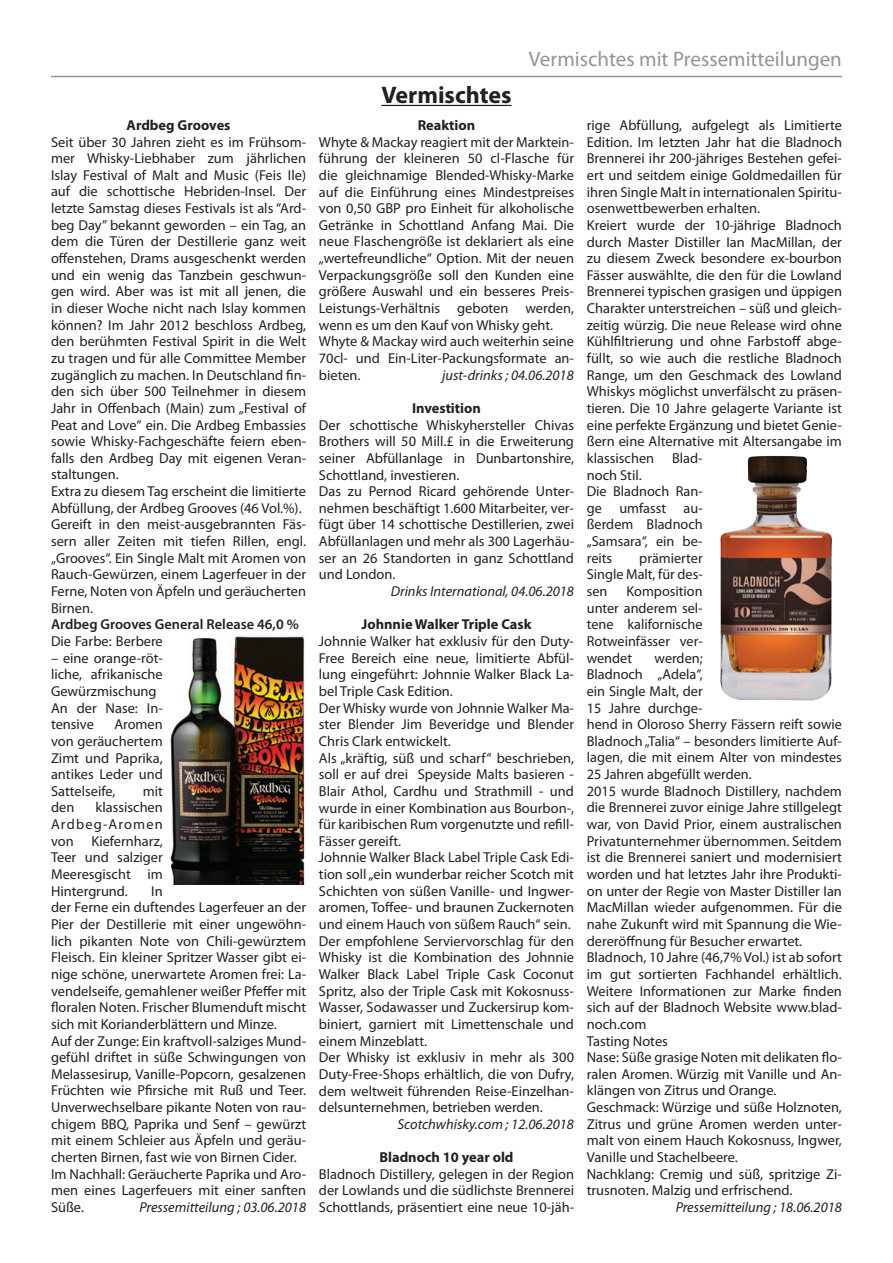
<style>
.page{position:relative;width:893px;height:1263px;background:#fff}
.page>*{position:absolute;margin:0;border:0;box-sizing:border-box;transform-origin:0 0}
.t1{font:700 24px "Myriad Pro";color:#231f20}
.t2{font:21px "Myriad Pro";color:#939598}
.t3{font:14.4px/16.6px "Myriad Pro";color:#231f20}
.t4{font:italic 14.4px "Myriad Pro";color:#231f20}
.t5{font:700 14.4px "Myriad Pro";color:#231f20}
.t6{font:600 14.4px "Myriad Pro";color:#231f20}
</style>
<div class="page">
<hr style="left:51px;top:76px;width:791px;height:1px;background:#939598">
<hr style="left:381px;top:105px;width:131px;height:1px;background:#231f20">
<img style="left:170px;top:636px;width:135px;height:248px">
<img style="left:720px;top:456px;width:112px;height:245px">
<p class="t5" style="left:127px;top:116px;width:105px">Ardbeg Grooves</p>
<p class="t3" style="left:51px;top:133px;width:257px">Seit über 30 Jahren zieht es im Frühsom&shy;mer Whisky-Liebhaber zum jährlichen Islay Festival of Malt and Music (Feis Ile) auf die schottische Hebriden-Insel. Der letzte Samstag dieses Festivals ist als “Ard&shy;beg Day” bekannt geworden – ein Tag, an dem die Türen der Destillerie ganz weit offenstehen, Drams ausgeschenkt werden und ein wenig das Tanzbein geschwun&shy;gen wird. Aber was ist mit all jenen, die in dieser Woche nicht nach Islay kommen können? Im Jahr 2012 beschloss Ardbeg, den berühmten Festival Spirit in die Welt zu tragen und für alle Committee Member zugänglich zu machen. In Deutschland fin&shy;den sich über 500 Teilnehmer in diesem Jahr in Offenbach (Main) zum „Festival of Peat and Love“ ein. Die Ardbeg Embassies sowie Whisky-Fachgeschäfte feiern eben&shy;falls den Ardbeg Day mit eigenen Veran&shy;staltungen.<br>Extra zu diesem Tag erscheint die limitierte Abfüllung, der Ardbeg Grooves (46 Vol.%).<br>Gereift in den meist-ausgebrannten Fäs&shy;sern aller Zeiten mit tiefen Rillen, engl. „Grooves“. Ein Single Malt mit Aromen von Rauch-Gewürzen, einem Lagerfeuer in der Ferne, Noten von Äpfeln und geräucherten Birnen.</p>
<p class="t6" style="left:51px;top:615px;width:249px">Ardbeg Grooves General Release 46,0 %</p>
<p class="t3" style="left:51px;top:633px;width:113px">Die Farbe: Berbere</p>
<p class="t3" style="left:51px;top:649px;width:113px">– eine orange-röt&shy;liche, afrikanische<br>Gewürzmischung<br>An der Nase: In&shy;tensive</p>
<p class="t3" style="left:51px;top:716px;width:113px;text-align:justify;text-indent:63px">Aromen von geräuchertem Zimt und Paprika, antikes Leder und Sattelseife,</p>
<p class="t3" style="left:143px;top:782px;width:22px">mit</p>
<p class="t3" style="left:51px;top:799px;width:113px;text-align:justify;text-indent:44px">klassischen Ardbeg-Aromen von Kiefernharz, Teer und salziger Meeresgischt im Hintergrund.</p>
<p class="t3" style="left:51px;top:799px;width:25px">den</p>
<p class="t3" style="left:51px;top:882px;width:257px;text-indent:100px">In<br>der Ferne ein duftendes Lagerfeuer an der Pier der Destillerie mit einer ungewöhn&shy;lich pikanten Note von Chili-gewürztem Fleisch. Ein kleiner Spritzer Wasser gibt ei&shy;nige schöne, unerwartete Aromen frei: La&shy;vendelseife, gemahlener weißer Pfeffer mit floralen Noten. Frischer Blumenduft mischt sich mit Korianderblättern und Minze.<br>Auf der Zunge: Ein kraftvoll-salziges Mund&shy;gefühl driftet in süße Schwingungen von Melassesirup, Vanille-Popcorn, gesalzenen Früchten wie Pfirsiche mit Ruß und Teer.<br>Unverwechselbare pikante Noten von rau&shy;chigem BBQ, Paprika und Senf – gewürzt mit einem Schleier aus Äpfeln und geräu&shy;cherten Birnen, fast wie von Birnen Cider.<br>Im Nachhall: Geräucherte Paprika und Aro&shy;men eines Lagerfeuers mit einer sanften Süße.</p>
<p class="t4" style="left:139px;top:1198px;width:168px">Pressemitteilung ; 03.06.2018</p>
<h1 class="t1" style="left:381px;top:79px;width:132px">Vermischtes</h1>
<h2 class="t2" style="left:529px;top:46px;width:315px">Vermischtes mit Pressemitteilungen</h2>
<p class="t5" style="left:418px;top:116px;width:59px">Reaktion</p>
<p class="t3" style="left:319px;top:133px;width:257px">Whyte &amp; Mackay reagiert mit der Marktein&shy;führung der kleineren 50 cl-Flasche für die gleichnamige Blended-Whisky-Marke auf die Einführung eines Mindestpreises von 0,50 GBP pro Einheit für alkoholische Getränke in Schottland Anfang Mai. Die neue Flaschengröße ist deklariert als eine „wertefreundliche“ Option. Mit der neuen Verpackungsgröße soll den Kunden eine größere Auswahl und ein besseres Preis-Leistungs-Verhältnis geboten werden, wenn es um den Kauf von Whisky geht.<br>Whyte &amp; Mackay wird auch weiterhin seine 70cl- und Ein-Liter-Packungsformate an&shy;bieten.</p>
<p class="t4" style="left:442px;top:366px;width:133px">just-drinks ; 04.06.2018</p>
<p class="t5" style="left:412px;top:399px;width:70px">Investition</p>
<p class="t3" style="left:319px;top:416px;width:257px">Der schottische Whiskyhersteller Chivas Brothers will 50 Mill.£ in die Erweiterung seiner Abfüllanlage in Dunbartonshire, Schottland, investieren.<br>Das zu Pernod Ricard gehörende Unter&shy;nehmen beschäftigt 1.600 Mitarbeiter, ver&shy;fügt über 14 schottische Destillerien, zwei Abfüllanlagen und mehr als 300 Lagerhäu&shy;ser an 26 Standorten in ganz Schottland und London.</p>
<p class="t4" style="left:391px;top:582px;width:185px">Drinks International, 04.06.2018</p>
<p class="t5" style="left:361px;top:615px;width:171px">Johnnie Walker Triple Cask</p>
<p class="t3" style="left:319px;top:633px;width:257px">Johnnie Walker hat exklusiv für den Duty-Free Bereich eine neue, limitierte Abfül&shy;lung eingeführt: Johnnie Walker Black La&shy;bel Triple Cask Edition.<br>Der Whisky wurde von Johnnie Walker Ma&shy;ster Blender Jim Beveridge und Blender Chris Clark entwickelt.<br>Als „kräftig, süß und scharf“ beschrieben, soll er auf drei Speyside Malts basieren - Blair Athol, Cardhu und Strathmill - und wurde in einer Kombination aus Bourbon-, für karibischen Rum vorgenutzte und refill-Fässer gereift.<br>Johnnie Walker Black Label Triple Cask Edi&shy;tion soll „ein wunderbar reicher Scotch mit Schichten von süßen Vanille- und Ingwer&shy;aromen, Toffee- und braunen Zuckernoten und einem Hauch von süßem Rauch“ sein.<br>Der empfohlene Serviervorschlag für den Whisky ist die Kombination des Johnnie Walker Black Label Triple Cask Coconut Spritz, also der Triple Cask mit Kokosnuss-Wasser, Sodawasser und Zuckersirup kom&shy;biniert, garniert mit Limettenschale und einem Minzeblatt.<br>Der Whisky ist exklusiv in mehr als 300<br>Duty-Free-Shops erhältlich, die von Dufry, dem weltweit führenden Reise-Einzelhan&shy;delsunternehmen, betrieben werden.</p>
<p class="t4" style="left:397px;top:1115px;width:178px">Scotchwhisky.com ; 12.06.2018</p>
<p class="t5" style="left:379px;top:1148px;width:136px">Bladnoch 10 year old</p>
<p class="t3" style="left:319px;top:1165px;width:257px;text-align:justify">Bladnoch Distillery, gelegen in der Region der Lowlands und die südlichste Brennerei Schottlands, präsentiert eine neue 10-jäh-</p>
<p class="t3" style="left:587px;top:117px;width:257px">rige Abfüllung, aufgelegt als Limitierte Edition. Im letzten Jahr hat die Bladnoch Brennerei ihr 200-jähriges Bestehen gefei&shy;ert und seitdem einige Goldmedaillen für ihren Single Malt in internationalen Spiritu&shy;osenwettbewerben erhalten.<br>Kreiert wurde der 10-jährige Bladnoch durch Master Distiller Ian MacMillan, der zu diesem Zweck besondere ex-bourbon Fässer auswählte, die den für die Lowland Brennerei typischen grasigen und üppigen Charakter unterstreichen – süß und gleich&shy;zeitig würzig. Die neue Release wird ohne Kühlfiltrierung und ohne Farbstoff abge&shy;füllt, so wie auch die restliche Bladnoch Range, um den Geschmack des Lowland Whiskys möglichst unverfälscht zu präsen&shy;tieren. Die 10 Jahre gelagerte Variante ist eine perfekte Ergänzung und bietet Genie&shy;ßern eine Alternative mit Altersangabe im klassischen Blad-<br>noch Stil.<br>Die Bladnoch Ran-<br>ge umfasst au-<br>ßerdem Bladnoch<br>„Samsara“, ein be-<br>reits</p>
<p class="t3" style="left:587px;top:549px;width:117px;text-align:justify;text-indent:52px">prämierter Single Malt, für des&shy;sen</p>
<p class="t3" style="left:587px;top:583px;width:117px;text-align:justify;text-indent:40px">Komposition unter anderem sel&shy;tene kalifornische Rotweinfässer ver&shy;wendet</p>
<p class="t3" style="left:587px;top:649px;width:257px;text-indent:68px">werden;<br>Bladnoch „Adela“,<br>ein Single Malt, der<br>15 Jahre durchge-<br>hend in Oloroso Sherry Fässern reift sowie Bladnoch „Talia“ – besonders limitierte Auf&shy;lagen, die mit einem Alter von mindestes 25 Jahren abgefüllt werden.<br>2015 wurde Bladnoch Distillery, nachdem die Brennerei zuvor einige Jahre stillgelegt war, von David Prior, einem australischen Privatunternehmer übernommen. Seitdem ist die Brennerei saniert und modernisiert worden und hat letztes Jahr ihre Produkti&shy;on unter der Regie von Master Distiller Ian MacMillan wieder aufgenommen. Für die nahe Zukunft wird mit Spannung die Wie&shy;dereröffnung für Besucher erwartet.<br>Bladnoch, 10 Jahre (46,7% Vol.) ist ab sofort im gut sortierten Fachhandel erhältlich.<br>Weitere Informationen zur Marke finden sich auf der Bladnoch Website www.blad&shy;noch.com<br>Tasting Notes<br>Nase: Süße grasige Noten mit delikaten flo&shy;ralen Aromen. Würzig mit Vanille und An&shy;klängen von Zitrus und Orange.<br>Geschmack: Würzige und süße Holznoten, Zitrus und grüne Aromen werden unter&shy;malt von einem Hauch Kokosnuss, Ingwer, Vanille und Stachelbeere.<br>Nachklang: Cremig und süß, spritzige Zi&shy;trusnoten. Malzig und erfrischend.</p>
<p class="t4" style="left:676px;top:1198px;width:168px">Pressemitteilung ; 18.06.2018</p>
</div>
